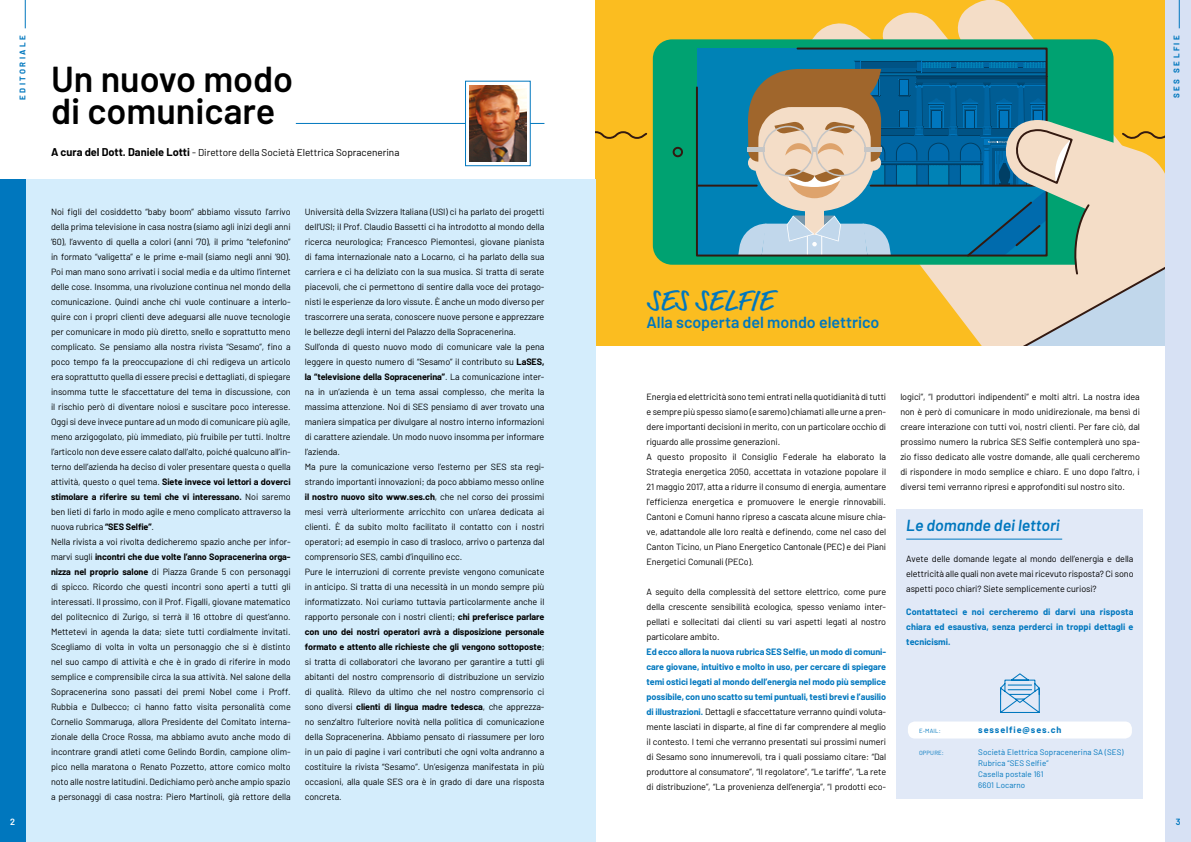
<style>
.page{position:relative;width:1191px;height:842px;background:#fff}
.page>*{position:absolute;margin:0;border:0;box-sizing:border-box;transform-origin:0 0}
.t1{font:600 36px/32px "Barlow";color:#000}
.t2{font:30px "Market OT";color:#0077be}
.t3{font:600 16px "Barlow";color:#0077be}
.t4{font:italic 600 16px "Barlow";color:#0077be}
.t5{font:10px "Barlow";color:#000}
.t6{font:9px/15px "Barlow";letter-spacing:-.01em;color:#000;text-align:justify}
.t7{font:700 9px/15px "Barlow";color:#0077be;text-align:justify}
.t8{font:700 9px "Barlow";letter-spacing:.1em;color:#0077be}
.t9{font:600 9px "Barlow";color:#fff}
.t10{font:600 9px "Barlow";color:#0077be}
.t11{font:8px/11px "Barlow";letter-spacing:.01em;color:#0077be}
.t12{font:700 8px "Barlow";letter-spacing:.3em;color:#0077be}
.t13{font:6px "Barlow";letter-spacing:.025em;color:#0077be}
.s1{font-weight:700;font-size:11px}
.s2{font-weight:700}
.s3{font-weight:700;color:#0077be}
</style>
<div class="page">
<div style="left:896px;top:509px;width:247px;height:289px;background:#e1e9f7"></div>
<div style="left:595px;top:0;width:570px;height:346px;background:#fbbd20"></div>
<div style="left:653px;top:39px;width:460px;height:226px;background:#00a271;border-radius:19px"></div>
<div style="left:672px;top:147px;width:11px;height:10px;border:2px solid #331910;border-radius:50%"></div>
<svg style="left:696px;top:48px;width:25px;height:209px;background:#0479a8"></svg>
<svg style="left:595px;top:131px;width:53px;height:8px"></svg>
<svg style="left:721px;top:0;width:444px;height:346px"></svg>
<div style="left:0;top:179px;width:595px;height:663px;background:#d4edfc"></div>
<div style="left:0;top:179px;width:26px;height:663px;background:#0077be"></div>
<svg style="left:25px;top:0;width:1px;height:28px"></svg>
<hr style="left:296px;top:123px;width:248px;height:1px;background:#0077be">
<div style="left:465px;top:81px;width:65px;height:85px;background:#fff;border:1px solid #0077be"></div>
<img style="left:469px;top:85px;width:57px;height:77px">
<div style="left:1165px;top:0;width:26px;height:842px;background:#d7e1f4"></div>
<svg style="left:1179px;top:0;width:1px;height:28px"></svg>
<div style="left:908px;top:721px;width:223px;height:17px;background:#fff;border-radius:7px"></div>
<svg style="left:1000px;top:673px;width:40px;height:40px"></svg>
<hr style="left:906px;top:539px;width:156px;height:1px;background:#0077be">
<p class="t12" style="left:17px;top:100px;width:66px;rotate:-90deg">EDITORIALE</p>
<p class="t9" style="left:10px;top:816px;width:6px">2</p>
<h1 class="t1" style="left:51px;top:60px;width:244px">Un nuovo modo di comunicare</h1>
<p class="t5" style="left:51px;top:145px;width:350px"><span class="s1">A cura del Dott. Daniele Lotti</span> - Direttore della Società Elettrica Sopracenerina</p>
<p class="t6" style="left:51px;top:204px;width:241px;text-align:left">Noi figli del cosiddetto “baby boom” abbiamo vissuto l’arrivo della prima televisione in casa nostra (siamo agli inizi degli anni ’60), l’avvento di quella a colori (anni ’70), il primo “telefonino” in formato “valigetta” e le prime e-mail (siamo negli anni ’90).<br>Poi man mano sono arrivati i social media e da ultimo l’internet delle cose. Insomma, una rivoluzione continua nel mondo della comunicazione. Quindi anche chi vuole continuare a interlo&shy;quire con i propri clienti deve adeguarsi alle nuove tecnologie per comunicare in modo più diretto, snello e soprattutto meno complicato. Se pensiamo alla nostra rivista “Sesamo”, fino a poco tempo fa la preoccupazione di chi redigeva un articolo era soprattutto quella di essere precisi e dettagliati, di spiegare insomma tutte le sfaccettature del tema in discussione, con il rischio però di diventare noiosi e suscitare poco interesse.<br>Oggi si deve invece puntare ad un modo di comunicare più agile, meno arzigogolato, più immediato, più fruibile per tutti. Inoltre l’articolo non deve essere calato dall’alto, poiché qualcuno all’in&shy;terno dell’azienda ha deciso di voler presentare questa o quella attività, questo o quel tema. <span class="s2">Siete invece voi lettori a doverci stimolare a riferire su temi che vi interessano.</span> Noi saremo ben lieti di farlo in modo agile e meno complicato attraverso la nuova rubrica <span class="s2">“SES Selfie”</span>.<br>Nella rivista a voi rivolta dedicheremo spazio anche per infor&shy;marvi sugli <span class="s2">incontri che due volte l’anno Sopracenerina orga&shy;nizza nel proprio salone</span> di Piazza Grande 5 con personaggi di spicco. Ricordo che questi incontri sono aperti a tutti gli interessati. Il prossimo, con il Prof. Figalli, giovane matematico del politecnico di Zurigo, si terrà il 16 ottobre di quest’anno.<br>Mettetevi in agenda la data; siete tutti cordialmente invitati.<br>Scegliamo di volta in volta un personaggio che si è distinto nel suo campo di attività e che è in grado di riferire in modo semplice e comprensibile circa la sua attività. Nel salone della Sopracenerina sono passati dei premi Nobel come i Proff.<br>Rubbia e Dulbecco; ci hanno fatto visita personalità come Cornelio Sommaruga, allora Presidente del Comitato interna&shy;zionale della Croce Rossa, ma abbiamo avuto anche modo di incontrare grandi atleti come Gelindo Bordin, campione olim&shy;pico nella maratona o Renato Pozzetto, attore comico molto noto alle nostre latitudini. Dedichiamo però anche ampio spazio a personaggi di casa nostra: Piero Martinoli, già rettore della</p>
<p class="t6" style="left:305px;top:204px;width:241px;text-align:left">Università della Svizzera Italiana (USI) ci ha parlato dei progetti dell’USI; il Prof. Claudio Bassetti ci ha introdotto al mondo della ricerca neurologica; Francesco Piemontesi, giovane pianista di fama internazionale nato a Locarno, ci ha parlato della sua carriera e ci ha deliziato con la sua musica. Si tratta di serate piacevoli, che ci permettono di sentire dalla voce dei protago&shy;nisti le esperienze da loro vissute. È anche un modo diverso per trascorrere una serata, conoscere nuove persone e apprezzare le bellezze degli interni del Palazzo della Sopracenerina.<br>Sull’onda di questo nuovo modo di comunicare vale la pena leggere in questo numero di “Sesamo” il contributo su <span class="s2">LaSES, la “televisione della Sopracenerina”</span>. La comunicazione inter&shy;na in un’azienda è un tema assai complesso, che merita la massima attenzione. Noi di SES pensiamo di aver trovato una maniera simpatica per divulgare al nostro interno informazioni di carattere aziendale. Un modo nuovo insomma per informare l’azienda.<br>Ma pure la comunicazione verso l’esterno per SES sta regi&shy;strando importanti innovazioni; da poco abbiamo messo online <span class="s2">il nostro nuovo sito www.ses.ch</span>, che nel corso dei prossimi mesi verrà ulteriormente arricchito con un’area dedicata ai clienti. È da subito molto facilitato il contatto con i nostri operatori; ad esempio in caso di trasloco, arrivo o partenza dal comprensorio SES, cambi d’inquilino ecc.<br>Pure le interruzioni di corrente previste vengono comunicate in anticipo. Si tratta di una necessità in un mondo sempre più informatizzato. Noi curiamo tuttavia particolarmente anche il rapporto personale con i nostri clienti; <span class="s2">chi preferisce parlare con uno dei nostri operatori avrà a disposizione personale formato e attento alle richieste che gli vengono sottoposte</span>; si tratta di collaboratori che lavorano per garantire a tutti gli abitanti del nostro comprensorio di distribuzione un servizio di qualità. Rilevo da ultimo che nel nostro comprensorio ci sono diversi <span class="s2">clienti di lingua madre tedesca</span>, che apprezza&shy;no senz’altro l’ulteriore novità nella politica di comunicazione della Sopracenerina. Abbiamo pensato di riassumere per loro in un paio di pagine i vari contributi che ogni volta andranno a costituire la rivista “Sesamo”. Un’esigenza manifestata in più occasioni, alla quale SES ora è in grado di dare una risposta concreta.</p>
<p class="t12" style="left:1170px;top:98px;width:64px;rotate:-90deg">SES SELFIE</p>
<h2 class="t2" style="left:646px;top:283px;width:128px">SES SELFIE</h2>
<h3 class="t3" style="left:646px;top:311px;width:234px">Alla scoperta del mondo elettrico</h3>
<p class="t6" style="left:646px;top:388px;width:241px;text-align:left">Energia ed elettricità sono temi entrati nella quotidianità di tutti e sempre più spesso siamo (e saremo) chiamati alle urne a pren&shy;dere importanti decisioni in merito, con un particolare occhio di riguardo alle prossime generazioni.<br>A questo proposito il Consiglio Federale ha elaborato la Strategia energetica 2050, accettata in votazione popolare il 21 maggio 2017, atta a ridurre il consumo di energia, aumentare l'efficienza energetica e promuovere le energie rinnovabili.<br>Cantoni e Comuni hanno ripreso a cascata alcune misure chia&shy;ve, adattandole alle loro realtà e definendo, come nel caso del Canton Ticino, un Piano Energetico Cantonale (PEC) e dei Piani Energetici Comunali (PECo).</p>
<p class="t6" style="left:646px;top:583px;width:241px">A seguito della complessità del settore elettrico, come pure della crescente sensibilità ecologica, spesso veniamo inter&shy;pellati e sollecitati dai clienti su vari aspetti legati al nostro particolare ambito.</p>
<p class="t6" style="left:646px;top:643px;width:241px"><span class="s3">Ed ecco allora la nuova rubrica SES Selfie, un modo di comuni&shy;care giovane, intuitivo e molto in uso, per cercare di spiegare temi ostici legati al mondo dell’energia nel modo più semplice possibile, con uno scatto su temi puntuali, testi brevi e l’ausilio di illustrazioni.</span> Dettagli e sfaccettature verranno quindi voluta&shy;mente lasciati in disparte, al fine di far comprendere al meglio il contesto. I temi che verranno presentati sui prossimi numeri di Sesamo sono innumerevoli, tra i quali possiamo citare: “Dal produttore al consumatore”, “Il regolatore”, “Le tariffe”, “La rete di distribuzione”, “La provenienza dell’energia”, “I prodotti eco-</p>
<p class="t6" style="left:900px;top:388px;width:241px">logici”, “I produttori indipendenti” e molti altri. La nostra idea non è però di comunicare in modo unidirezionale, ma bensì di creare interazione con tutti voi, nostri clienti. Per fare ciò, dal prossimo numero la rubrica SES Selfie contemplerà uno spa&shy;zio fisso dedicato alle vostre domande, alle quali cercheremo di rispondere in modo semplice e chiaro. E uno dopo l’altro, i diversi temi verranno ripresi e approfonditi sul nostro sito.</p>
<h3 class="t4" style="left:906px;top:514px;width:155px">Le domande dei lettori</h3>
<p class="t6" style="left:906px;top:551px;width:229px">Avete delle domande legate al mondo dell’energia e della elettricità alle quali non avete mai ricevuto risposta? Ci sono aspetti poco chiari? Siete semplicemente curiosi?</p>
<p class="t7" style="left:906px;top:604px;width:229px">Contattateci e noi cercheremo di darvi una risposta chiara ed esaustiva, senza perderci in troppi dettagli e tecnicismi.</p>
<p class="t13" style="left:919px;top:726px;width:23px">E-MAIL:</p>
<p class="t13" style="left:919px;top:748px;width:26px">OPPURE:</p>
<p class="t8" style="left:978px;top:723px;width:85px">sesselfie@ses.ch</p>
<p class="t11" style="left:978px;top:746px;width:147px">Società Elettrica Sopracenerina SA (SES)<br>Rubrica “SES Selfie”<br>Casella postale 161<br>6601 Locarno</p>
<p class="t10" style="left:1175px;top:816px;width:6px">3</p>
</div>
